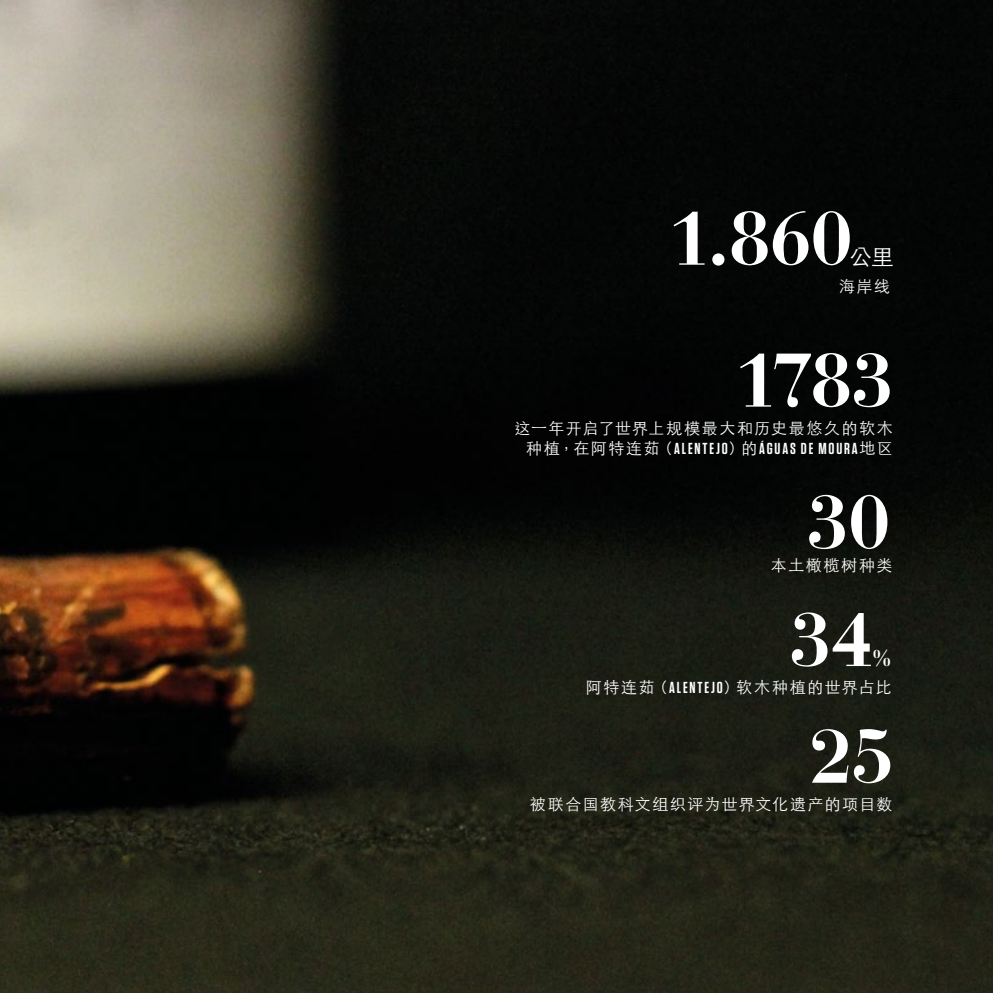
<style>
.page{position:relative;width:993px;height:993px;background:#fff}
.page>*{position:absolute;margin:0;border:0;box-sizing:border-box;transform-origin:0 0}
.t1{font:700 75.25px "Bauer Bodoni Std";letter-spacing:-.01em;color:#fff}
.t2{font:300 22.75px "ST Heiti TC";color:#fff}
.t3{font:700 22.75px "Bauer Bodoni Std";color:#fff}
.t4{font:300 15.92px "ST Heiti TC";letter-spacing:.095em;color:#fff}
.t5{font:600 15.92px "Tungsten";letter-spacing:.115em;color:#fff}
.s1{font-family:"ST Heiti TC";font-weight:300}
.s2{font-family:"Tungsten";font-weight:600}
</style>
<div class="page">
<img style="left:0;top:0;width:992px;height:992px">
<svg style="left:938px;top:98px;width:23px;height:1px"></svg>
<h1 class="t1" style="left:669px;top:193px;width:185px">1.860</h1>
<h2 class="t2" style="left:849px;top:237px;width:46px">公里</h2>
<p class="t4" style="left:838px;top:273px;width:52px">海岸线</p>
<h1 class="t1" style="left:735px;top:335px;width:159px">1783</h1>
<p class="t4" style="left:514px;top:414px;width:380px">这一年开启了世界上规模最大和历史最悠久的软木</p>
<p class="t5" style="left:525px;top:439px;width:368px"><span class="s1">种植，在阿特连茹（</span>ALENTEJO<span class="s1">）的</span>ÁGUAS DE MOURA<span class="s1">地区</span></p>
<h1 class="t1" style="left:806px;top:477px;width:85px">30</h1>
<p class="t4" style="left:770px;top:551px;width:123px">本土橄榄树种类</p>
<h1 class="t1" style="left:789px;top:594px;width:84px">34</h1>
<h2 class="t3" style="left:870px;top:644px;width:24px">%</h2>
<p class="t4" style="left:586px;top:673px;width:307px">阿特连茹（<span class="s2">ALENTEJO</span>）软木种植的世界占比</p>
<h1 class="t1" style="left:809px;top:711px;width:85px">25</h1>
<p class="t4" style="left:529px;top:789px;width:364px">被联合国教科文组织评为世界文化遗产的项目数</p>
</div>
